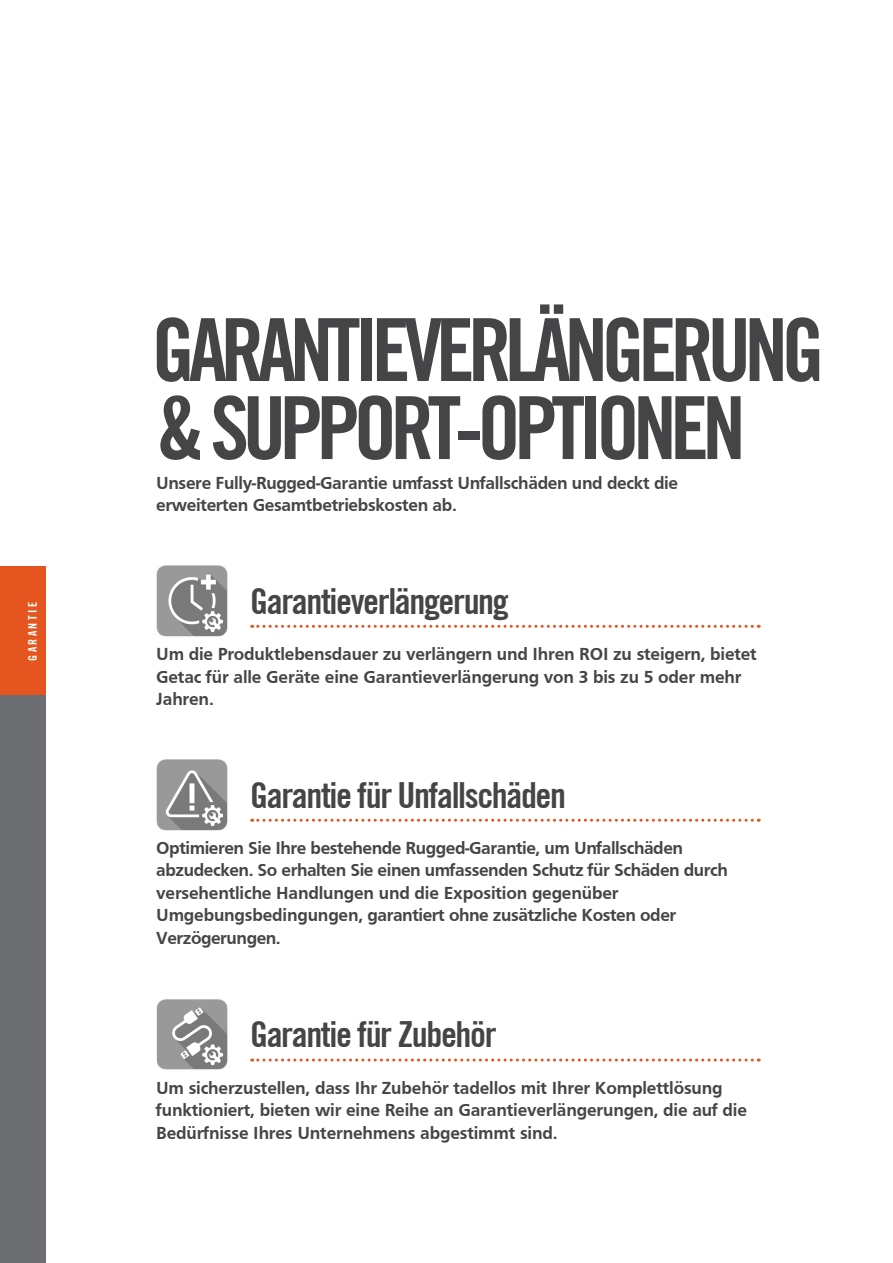
<style>
.page{position:relative;width:893px;height:1263px;background:#fff}
.page>*{position:absolute;margin:0;border:0;box-sizing:border-box;transform-origin:0 0}
.t1{font:700 condensed 87px/78px "Trade Gothic No.20";letter-spacing:-.075em;color:#454547}
.t2{font:700 condensed 36px "Trade Gothic No.20";letter-spacing:-.04em;color:#454547}
.t3{font:700 18px/22.5px "Frutiger";letter-spacing:-.01em;color:#454547}
.t4{font:700 condensed 12px "Trade Gothic No.20";letter-spacing:.2em;color:#fff}
</style>
<div class="page">
<div style="left:0;top:695px;width:45px;height:568px;background:#6d6e71"></div>
<div style="left:0;top:567px;width:45px;height:128px;background:#e4551f"></div>
<svg style="left:252px;top:625px;width:507px;height:3px"></svg>
<img style="left:156px;top:565px;width:72px;height:72px">
<svg style="left:252px;top:819px;width:507px;height:3px"></svg>
<img style="left:156px;top:759px;width:72px;height:71px">
<svg style="left:252px;top:1058px;width:507px;height:3px"></svg>
<img style="left:156px;top:999px;width:71px;height:71px">
<p class="t4" style="left:25px;top:661px;width:60px;rotate:-90deg">GARANTIE</p>
<h1 class="t1" style="left:152px;top:310px;width:675px">GARANTIEVERLÄNGERUNG &amp; SUPPORT-OPTIONEN</h1>
<p class="t3" style="left:156px;top:471px;width:523px">Unsere Fully-Rugged-Garantie umfasst Unfallschäden und deckt die erweiterten Gesamtbetriebskosten ab.</p>
<h2 class="t2" style="left:250px;top:579px;width:260px">Garantieverlängerung</h2>
<p class="t3" style="left:156px;top:643px;width:602px">Um die Produktlebensdauer zu verlängern und Ihren ROI zu steigern, bietet<br>Getac für alle Geräte eine Garantieverlängerung von 3 bis zu 5 oder mehr<br>Jahren.</p>
<h2 class="t2" style="left:250px;top:773px;width:317px">Garantie für Unfallschäden</h2>
<p class="t3" style="left:156px;top:836px;width:573px">Optimieren Sie Ihre bestehende Rugged-Garantie, um Unfallschäden abzudecken. So erhalten Sie einen umfassenden Schutz für Schäden durch versehentliche Handlungen und die Exposition gegenüber Umgebungsbedingungen, garantiert ohne zusätzliche Kosten oder Verzögerungen.</p>
<h2 class="t2" style="left:250px;top:1013px;width:248px">Garantie für Zubehör</h2>
<p class="t3" style="left:156px;top:1076px;width:592px">Um sicherzustellen, dass Ihr Zubehör tadellos mit Ihrer Komplettlösung funktioniert, bieten wir eine Reihe an Garantieverlängerungen, die auf die<br>Bedürfnisse Ihres Unternehmens abgestimmt sind.</p>
</div>
